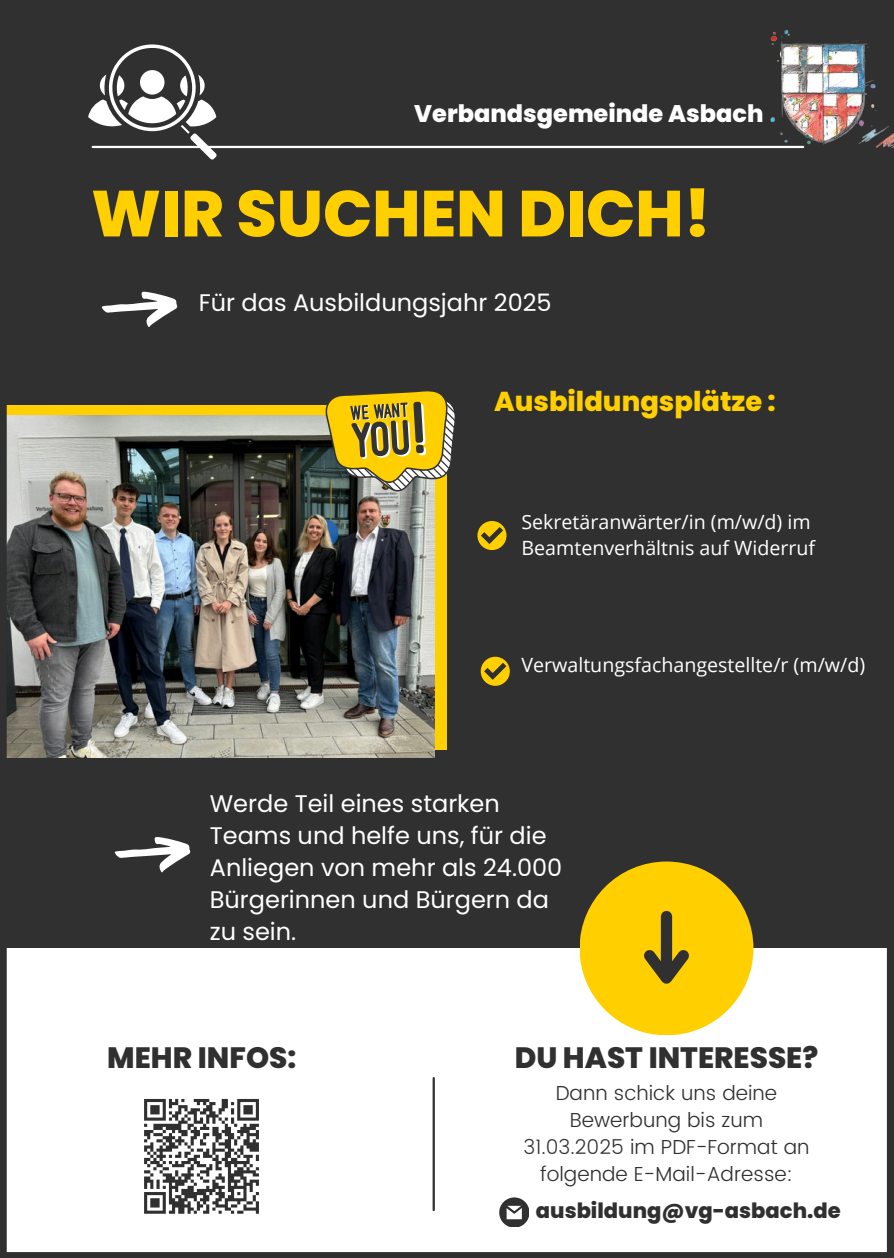
<style>
.page{position:relative;width:894px;height:1258px;background:#fff}
.page>*{position:absolute;margin:0;border:0;box-sizing:border-box;transform-origin:0 0}
.t1{font:800 65.1px "Poppins";color:#ffcf00}
.t2{font:800 29.4px "Poppins";color:#303030}
.t3{font:800 27.3px "Poppins";color:#ffcf00}
.t4{font:24px/32.1px "Poppins";color:#fff}
.t5{font:800 24px "Poppins";color:#fff}
.t6{font:800 21px "Poppins";color:#303030}
.t7{font:300 20.4px/27px "Poppins";color:#303030;text-align:center}
.t8{font:19.5px/26.1px "Open Sans";color:#fff}
</style>
<div class="page">
<div style="left:0;top:0;width:893px;height:1258px;background:#303030"></div>
<div style="left:0;top:948px;width:893px;height:310px;background:#fff"></div>
<div style="left:0;top:405px;width:446px;height:344px;background:#ffcf00"></div>
<div style="left:477px;top:521px;width:29px;height:29px;background:#ffcf00;border-radius:50%"></div>
<svg style="left:481px;top:527px;width:22px;height:17px"></svg>
<div style="left:480px;top:657px;width:29px;height:29px;background:#ffcf00;border-radius:50%"></div>
<svg style="left:484px;top:663px;width:22px;height:17px"></svg>
<hr style="left:93px;top:146px;width:709px;height:2px;background:#fff">
<div style="left:579px;top:861px;width:174px;height:174px;background:#ffcf00;border-radius:50%"></div>
<div style="left:660px;top:916px;width:12px;height:59px;background:#303030"></div>
<svg style="left:644px;top:940px;width:45px;height:44px"></svg>
<hr style="left:432px;top:1078px;width:2px;height:132px;background:#303030">
<svg style="left:499px;top:1197px;width:29px;height:29px"></svg>
<img style="left:7px;top:415px;width:427px;height:342px">
<svg style="left:88px;top:44px;width:128px;height:115px"></svg>
<svg style="left:101px;top:291px;width:76px;height:36px"></svg>
<svg style="left:325px;top:391px;width:130px;height:102px"></svg>
<svg style="left:114px;top:837px;width:76px;height:35px"></svg>
<div style="left:0;top:0;width:7px;height:1258px;background:#303030"></div>
<div style="left:0;top:1252px;width:893px;height:6px;background:#303030"></div>
<div style="left:886px;top:64px;width:7px;height:1194px;background:#303030"></div>
<img style="left:733px;top:29px;width:160px;height:118px">
<svg style="left:144px;top:1098px;width:115px;height:116px"></svg>
<p class="t5" style="left:414px;top:97px;width:350px">Verbandsgemeinde Asbach</p>
<p class="t1" style="left:91px;top:168px;width:621px">WIR SUCHEN DICH!</p>
<p class="t4" style="left:199px;top:286px;width:354px">Für das Ausbildungsjahr 2025</p>
<p class="t3" style="left:494px;top:383px;width:283px">Ausbildungsplätze :</p>
<p class="t8" style="left:521px;top:508px;width:295px">Sekretäranwärter/in (m/w/d) im<br>Beamtenverhältnis auf Widerruf</p>
<h5 class="t8" style="left:521px;top:651px;width:345px">Verwaltungsfachangestellte/r (m/w/d)</h5>
<p class="t4" style="left:210px;top:788px;width:354px">Werde Teil eines starken<br>Teams und helfe uns, für die<br>Anliegen von mehr als 24.000<br>Bürgerinnen und Bürgern da zu sein.</p>
<h1 class="t2" style="left:107px;top:1037px;width:190px">MEHR INFOS:</h1>
<p class="t2" style="left:514px;top:1037px;width:305px">DU HAST INTERESSE?</p>
<h4 class="t7" style="left:523px;top:1079px;width:287px">Dann schick uns deine<br>Bewerbung bis zum<br>31.03.2025 im PDF-Format an folgende E-Mail-Adresse:</h4>
<p class="t6" style="left:535px;top:1196px;width:306px">ausbildung@vg-asbach.de</p>
</div>
